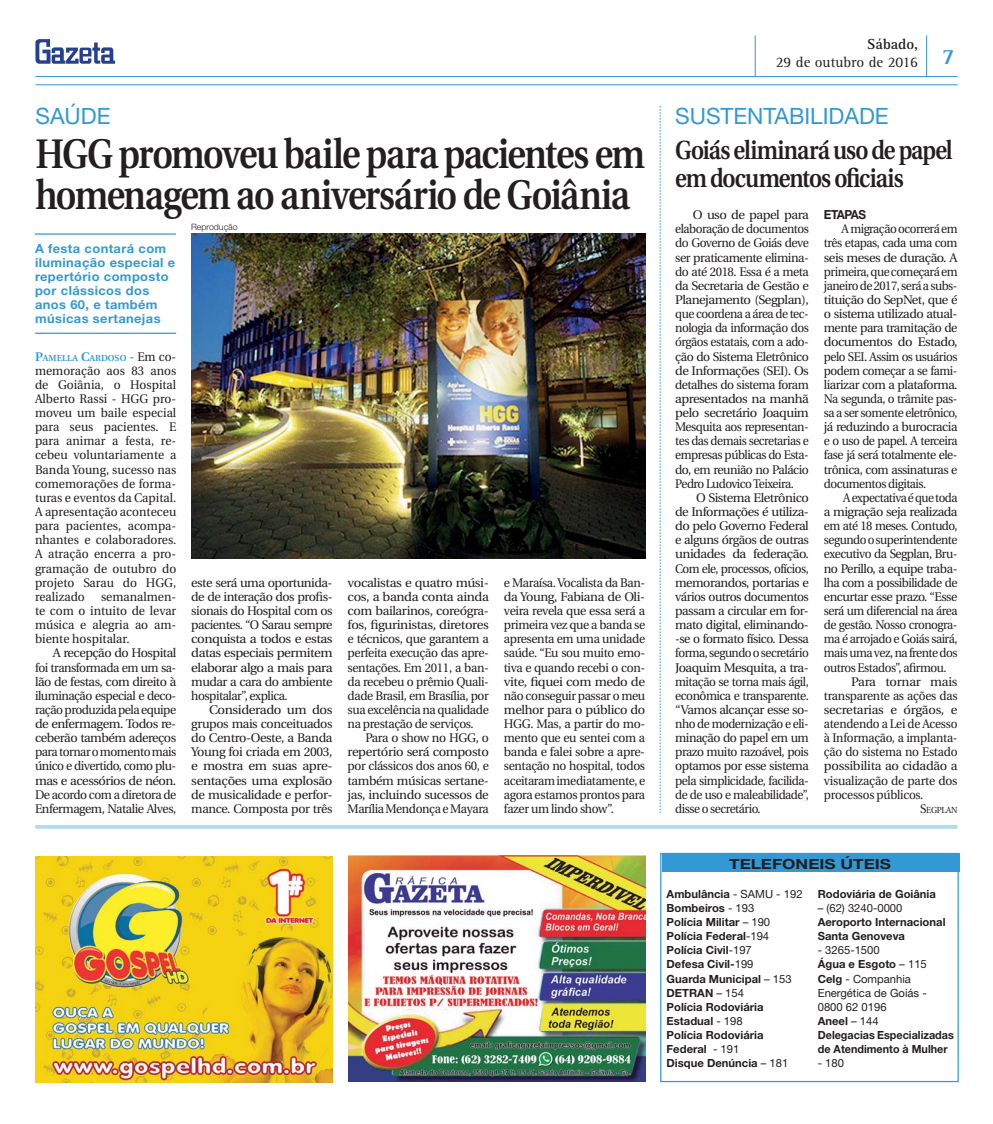
<style>
.page{position:relative;width:993px;height:1124px;background:#fff}
.page>*{position:absolute;margin:0;border:0;box-sizing:border-box;transform-origin:0 0}
.t1{font:600 41.25px/41.2px "Utopia";letter-spacing:-.04em;color:#231f20;scale:.86 1}
.t2{font:600 26.12px/27.5px "Utopia";letter-spacing:-.04em;color:#231f20;scale:.86 1}
.t3{font:22.5px "Helvetica Neue";color:#3299d5}
.t4{font:15px/18px "Rotis Serif";color:#231f20}
.t5{font:700 14px "Helvetica Neue";color:#231f20;scale:1.22 1}
.t6{font:12.5px/14.1px "Utopia";letter-spacing:-.04em;color:#231f20;text-align:justify}
.t7{font:12.5px/14.1px "Utopia";letter-spacing:-.04em;color:#231f20;text-align:justify;scale:.96 1}
.t8{font:12.5px/14.1px "Utopia";letter-spacing:-.04em;color:#231f20;text-align:justify;scale:.94 1}
.t9{font:12.5px/14.1px "Utopia";letter-spacing:-.04em;color:#231f20;text-align:justify;scale:1.05 1}
.t10{font:12.5px/14.1px "Utopia";letter-spacing:-.04em;color:#231f20;text-align:justify;scale:1.06 1}
.t11{font:700 12.5px/14.1px "Helvetica Neue";letter-spacing:.03em;color:#3299d5}
.t12{font:12.5px "Utopia";letter-spacing:-.02em;color:#231f20}
.t13{font:12.5px "Utopia";letter-spacing:-.02em;color:#231f20;scale:.94 1}
.t14{font:12.5px "Utopia";letter-spacing:-.04em;color:#231f20;scale:.95 1}
.t15{font:12.5px "Utopia";letter-spacing:-.02em;color:#231f20;scale:.95 1}
.t16{font:12.5px "Utopia";letter-spacing:-.04em;color:#231f20;scale:.93 1}
.t17{font:700 12.5px "Helvetica Neue";letter-spacing:-.04em;color:#231f20;scale:.94 1}
.t18{font:700 11.25px/14.1px "Helvetica Neue";color:#231f20}
.t19{font:11.25px "Helvetica Neue";color:#231f20}
.t20{font:600 8.75px "Utopia";color:#3299d5}
.t21{font:300 8.75px "Helvetica Neue";color:#231f20}
.t22{font:8.75px "Utopia";letter-spacing:-.03em;color:#231f20;scale:.94 1}
.s1{font-size:12.5px}
.s2{font-weight:400;font-size:12.5px;color:#231f20}
.s3{font-weight:700}
.s4{font-weight:400}
</style>
<div class="page">
<hr style="left:35px;top:84px;width:922px;height:1px;background:#3299d5">
<hr style="left:35px;top:76px;width:922px;height:1px;background:#3299d5">
<hr style="left:925px;top:35px;width:1px;height:41px;background:#3299d5">
<hr style="left:754px;top:35px;width:1px;height:42px;background:#3299d5">
<svg style="left:35px;top:39px;width:80px;height:25px"></svg>
<img style="left:348px;top:855px;width:297px;height:226px">
<img style="left:35px;top:856px;width:298px;height:225px">
<div style="left:661px;top:853px;width:298px;height:19px;background:#3299d5"></div>
<div style="left:660px;top:852px;width:298px;height:229px;border:1px solid #3299d5"></div>
<hr style="left:35px;top:825px;width:922px;height:3px;background:#b3daee">
<hr style="left:35px;top:233px;width:141px;height:2px;background:#3299d5">
<hr style="left:35px;top:332px;width:141px;height:2px;background:#3299d5">
<img style="left:191px;top:233px;width:454px;height:325px">
<svg style="left:659px;top:106px;width:1px;height:706px"></svg>
<h3 class="t3" style="left:35px;top:108px;width:76px">SAÚDE</h3>
<h1 class="t1" style="left:35px;top:137px;width:710px">HGG promoveu baile para pacientes em homenagem ao aniversário de Goiânia</h1>
<p class="t21" style="left:191px;top:223px;width:48px">Reprodução</p>
<p class="t11" style="left:35px;top:242px;width:142px">A festa contará com iluminação especial e repertório composto por clássicos dos anos 60, e também músicas sertanejas</p>
<p class="t20" style="left:35px;top:354px;width:143px"><span class="s1">P</span>AMELLA <span class="s1">C</span>ARDOSO <span class="s1">-</span> <span class="s2">Em co-</span></p>
<p class="t7" style="left:35px;top:364px;width:149px">memoração aos 83 anos de Goiânia, o Hospital Alberto Rassi - HGG pro&shy;moveu um baile especial para seus pacientes. E para animar a festa, re&shy;cebeu voluntariamente a Banda Young, sucesso nas comemorações de forma&shy;turas e eventos da Capital.<br>A apresentação aconteceu para pacientes, acompa&shy;nhantes e colaboradores.<br>A atração encerra a pro&shy;gramação de outubro do projeto Sarau do HGG, realizado</p>
<p class="t7" style="left:35px;top:590px;width:149px;text-indent:66px">semanalmen&shy;te com o intuito de levar música e alegria ao am&shy;biente hospitalar.</p>
<p class="t6" style="left:35px;top:647px;width:143px;text-indent:18px">A recepção do Hospital foi transformada em um sa&shy;lão de festas, com direito à iluminação especial e deco&shy;ração produzida pela equipe de enfermagem. Todos re&shy;ceberão também adereços para tornar o momento mais único e divertido, como plu&shy;mas e acessórios de néon.<br>De acordo com a diretora de Enfermagem, Natalie Alves,</p>
<p class="t6" style="left:191px;top:576px;width:143px">este será uma oportunida&shy;de de interação dos profis&shy;sionais do Hospital com os pacientes. “O Sarau sempre conquista a todos e estas datas especiais permitem elaborar algo a mais para mudar a cara do ambiente hospitalar”, explica.</p>
<p class="t10" style="left:191px;top:703px;width:135px;text-indent:18px">Considerado um dos grupos mais conceituados do Centro-Oeste, a Banda Young foi criada em 2003, e mostra em suas apre&shy;sentações uma explosão de musicalidade e perfor&shy;mance. Composta por três</p>
<p class="t9" style="left:347px;top:576px;width:136px">vocalistas e quatro músi&shy;cos, a banda conta ainda com bailarinos, coreógra&shy;fos, figurinistas, diretores e técnicos, que garantem a perfeita execução das apre&shy;sentações. Em 2011, a ban&shy;da recebeu o prêmio Quali&shy;dade Brasil, em Brasília, por sua excelência na qualidade na prestação de serviços.</p>
<p class="t6" style="left:347px;top:731px;width:143px;text-indent:18px">Para o show no HGG, o repertório será composto por clássicos dos anos 60, e também músicas sertane&shy;jas, incluindo sucessos de Marília Mendonça e Mayara</p>
<p class="t7" style="left:503px;top:576px;width:149px">e Maraísa. Vocalista da Ban&shy;da Young, Fabiana de Oli&shy;veira revela que essa será a primeira vez que a banda se apresenta em uma unidade saúde. “Eu sou muito emo&shy;tiva e quando recebi o con&shy;vite, fiquei com medo de não conseguir passar o meu melhor para o público do HGG. Mas, a partir do mo&shy;mento que eu sentei com a banda e falei sobre a apre&shy;sentação no hospital, todos aceitaram imediatamente, e agora estamos prontos para fazer um lindo show”.</p>
<p class="t4" style="left:775px;top:37px;width:180px;text-indent:91px"><span class="s3">Sábado,<br></span>29 de outubro de 2016 <sup>7</sup></p>
<h3 class="t3" style="left:675px;top:108px;width:215px">SUSTENTABILIDADE</h3>
<h2 class="t2" style="left:675px;top:139px;width:324px">Goiás eliminará uso de papel em documentos oficiais</h2>
<p class="t6" style="left:675px;top:209px;width:135px;text-indent:18px">O uso de papel para elaboração de documentos do Governo de Goiás deve ser praticamente elimina&shy;do até 2018. Essa é a meta da Secretaria de Gestão e Planejamento (Segplan), que coordena a área de tec&shy;nologia da informação dos órgãos estatais, com a ado&shy;ção do Sistema Eletrônico de Informações (SEI). Os detalhes do sistema foram apresentados na manhã pelo secretário Joaquim Mesquita aos representan&shy;tes das demais secretarias e empresas públicas do Esta&shy;do, em reunião no Palácio Pedro Ludovico Teixeira.</p>
<p class="t6" style="left:675px;top:491px;width:135px;text-indent:21px">O Sistema Eletrônico de Informações é utiliza&shy;do pelo Governo Federal e alguns órgãos de outras unidades da federação.<br>Com ele, processos, ofícios, memorandos, portarias e vários outros documentos passam a circular em for&shy;mato digital, eliminando--se o formato físico. Dessa forma, segundo o secretário Joaquim Mesquita, a tra&shy;mitação se torna mais ágil, econômica e transparente. “Vamos alcançar esse so&shy;nho de modernização e eli&shy;minação do papel em um prazo muito razoável, pois optamos por esse sistema pela simplicidade, facilida&shy;de de uso e maleabilidade”, disse o secretário.</p>
<p class="t17" style="left:823px;top:210px;width:46px">ETAPAS</p>
<p class="t8" style="left:823px;top:223px;width:144px;text-indent:18px">A migração ocorrerá em três etapas, cada uma com seis meses de duração. A primeira, que começará em janeiro de 2017, será a subs&shy;tituição do SepNet, que é o sistema utilizado atual&shy;mente para tramitação de documentos do Estado, pelo SEI. Assim os usuários podem começar a se fami&shy;liarizar com a plataforma.<br>Na segunda, o trâmite pas&shy;sa a ser somente eletrônico, já reduzindo a burocracia e o uso de papel. A terceira fase já será totalmente ele&shy;trônica, com assinaturas e documentos digitais.</p>
<p class="t16" style="left:842px;top:492px;width:124px">A expectativa é que toda</p>
<p class="t6" style="left:823px;top:505px;width:135px">a migração seja realizada</p>
<p class="t8" style="left:823px;top:520px;width:144px">em até 18 meses. Contudo,</p>
<p class="t8" style="left:823px;top:534px;width:144px">segundo o superintendente</p>
<p class="t14" style="left:823px;top:549px;width:142px">executivo da Segplan, Bru-</p>
<p class="t6" style="left:823px;top:562px;width:135px">no Perillo, a equipe traba-</p>
<p class="t14" style="left:823px;top:577px;width:142px">lha com a possibilidade de</p>
<p class="t6" style="left:823px;top:590px;width:135px">encurtar esse prazo. “Esse</p>
<p class="t8" style="left:823px;top:604px;width:144px">será um diferencial na área</p>
<p class="t8" style="left:823px;top:618px;width:144px">de gestão. Nosso cronogra-</p>
<p class="t8" style="left:823px;top:633px;width:144px">ma é arrojado e Goiás sairá,</p>
<p class="t8" style="left:823px;top:647px;width:144px">mais uma vez, na frente dos</p>
<p class="t8" style="left:823px;top:661px;width:132px">outros Estados”, afirmou.</p>
<p class="t12" style="left:850px;top:676px;width:108px">Para tornar mais</p>
<p class="t15" style="left:823px;top:690px;width:142px">transparente as ações das</p>
<p class="t12" style="left:823px;top:704px;width:135px">secretarias e órgãos, e</p>
<p class="t13" style="left:823px;top:718px;width:144px">atendendo a Lei de Acesso</p>
<p class="t13" style="left:823px;top:732px;width:144px">à Informação, a implanta-</p>
<p class="t15" style="left:823px;top:747px;width:142px">ção do sistema no Estado</p>
<p class="t12" style="left:823px;top:761px;width:135px">possibilita ao cidadão a</p>
<p class="t12" style="left:823px;top:775px;width:135px">visualização de parte dos</p>
<p class="t13" style="left:823px;top:789px;width:107px">processos públicos.</p>
<p class="t22" style="left:919px;top:806px;width:41px"><span class="s1">S</span>EGPLAN</p>
<p class="t5" style="left:729px;top:859px;width:134px">TELEFONEIS ÚTEIS</p>
<p class="t18" style="left:666px;top:887px;width:137px">Ambulância <span class="s4">- SAMU - 192<br></span>Bombeiros <span class="s4">- 193<br></span>Polícia Militar <span class="s4">– 190<br></span>Polícia Federal<span class="s4">-194<br></span>Polícia Civil<span class="s4">-197<br></span>Defesa Civil-<span class="s4">199<br></span>Guarda Municipal <span class="s4">– 153<br></span>DETRAN <span class="s4">– 154<br></span>Polícia Rodoviária<br>Estadual <span class="s4">- 198<br></span>Polícia Rodoviária<br>Federal <span class="s4">- 191<br></span>Disque Denúncia <span class="s4">– 181</span></p>
<p class="t18" style="left:817px;top:887px;width:120px">Rodoviária de Goiânia</p>
<p class="t19" style="left:817px;top:903px;width:86px">– (62) 3240-0000</p>
<p class="t18" style="left:817px;top:915px;width:129px">Aeroporto Internacional<br>Santa Genoveva</p>
<p class="t18" style="left:817px;top:944px;width:138px"><span class="s4">- 3265-1500<br></span>Água e Esgoto <span class="s4">– 115<br></span>Celg <span class="s4">- Companhia<br>Energética de Goiás -<br>0800 62 0196<br></span>Aneel <span class="s4">– 144<br></span>Delegacias Especializadas de Atendimento à Mulher</p>
<p class="t19" style="left:817px;top:1059px;width:28px">- 180</p>
</div>
